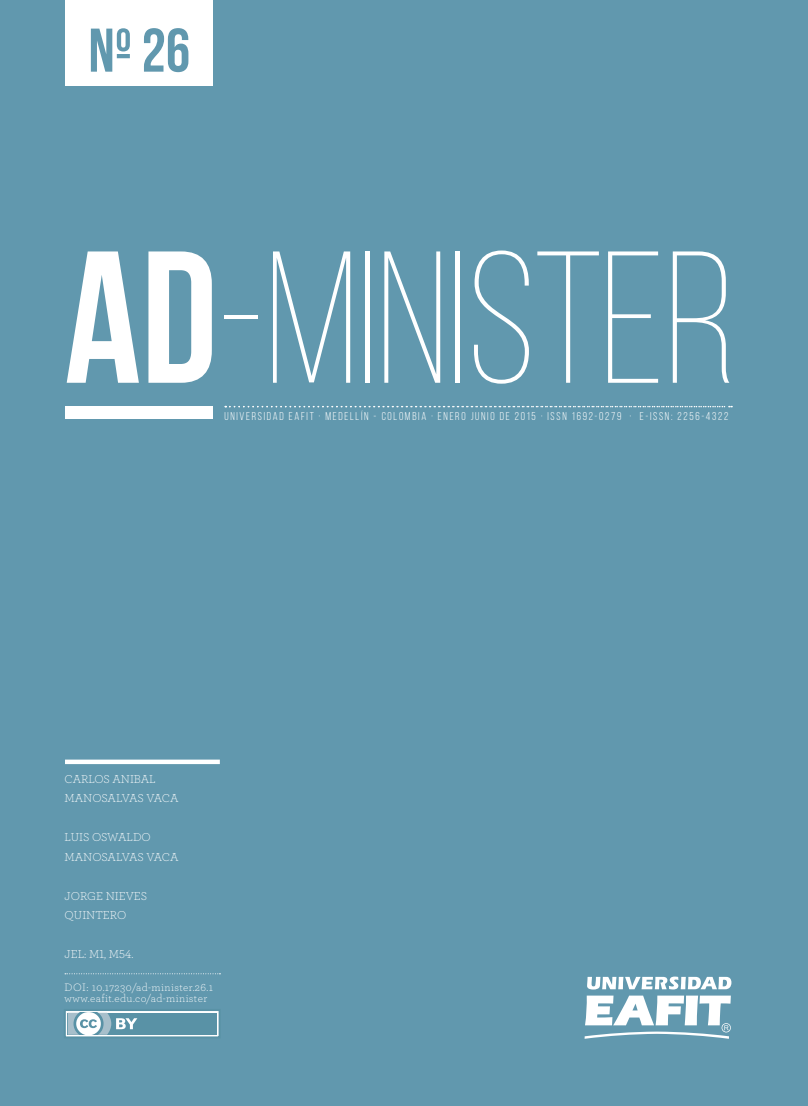
<style>
.page{position:relative;width:808px;height:1106px;background:#6198ae}
.page>*{position:absolute;margin:0;border:0;box-sizing:border-box;transform-origin:0 0}
.t1{font:300 187.5px "Bebas Neue";color:#fff}
.t2{font:700 61.5px "Bebas Neue";color:#6198ae}
.Autor_y_JEL{font:300 12px "Archer Pro";color:#fff}
.Autor_y_JEL-2{font:300 12px "Archer Pro";letter-spacing:-.02em;color:#fff}
.t3{font:11.25px "Bebas Neue";letter-spacing:.15em;color:#fff}
.SUBTITULO{font:300 11.25px "Archer Pro";letter-spacing:.035em;color:#fff}
.s1{font-weight:700}
</style>
<div class="page">
<svg style="left:585px;top:995px;width:146px;height:43px"></svg>
<svg style="left:587px;top:976px;width:144px;height:13px"></svg>
<div style="left:65px;top:406px;width:148px;height:13px;background:#fff"></div>
<svg style="left:225px;top:406px;width:507px;height:1px"></svg>
<div style="left:65px;top:759px;width:155px;height:5px;background:#fff"></div>
<svg style="left:65px;top:973px;width:155px;height:1px"></svg>
<svg style="left:67px;top:1012px;width:151px;height:23px"></svg>
<div style="left:64px;top:1009px;width:157px;height:29px;border:2px solid #5992a6"></div>
<div style="left:68px;top:1012px;width:149px;height:22px;background:#5992a6"></div>
<svg style="left:68px;top:1012px;width:69px;height:22px"></svg>
<div style="left:65px;top:0;width:148px;height:86px;background:#fff"></div>
<p class="t2" style="left:88px;top:17px;width:103px">Nº 26</p>
<p class="t1" style="left:65px;top:219px;width:673px"><span class="s1">AD</span>-MINISTER</p>
<p class="t3" style="left:225px;top:410px;width:505px">UNIVERSIDAD EAFIT · MEDELLÍN - COLOMBIA · ENERO JUNIO DE 2015 · ISSN 1692-0279 · E-ISSN: 2256-4322</p>
<p class="Autor_y_JEL" style="left:65px;top:771px;width:93px">CARLOS ANIBAL</p>
<p class="Autor_y_JEL-2" style="left:65px;top:790px;width:115px">MANOSALVAS VACA</p>
<p class="Autor_y_JEL" style="left:65px;top:829px;width:88px">LUIS OSWALDO</p>
<p class="Autor_y_JEL-2" style="left:65px;top:849px;width:115px">MANOSALVAS VACA</p>
<p class="Autor_y_JEL" style="left:65px;top:888px;width:84px">JORGE NIEVES</p>
<p class="Autor_y_JEL" style="left:65px;top:907px;width:63px">QUINTERO</p>
<p class="Autor_y_JEL" style="left:65px;top:946px;width:70px">JEL: M1, M54.</p>
<p class="SUBTITULO" style="left:65px;top:979px;width:150px">DOI: 10.17230/ad-minister.26.1</p>
<p class="SUBTITULO" style="left:65px;top:990px;width:144px">www.eafit.edu.co/ad-minister</p>
</div>
